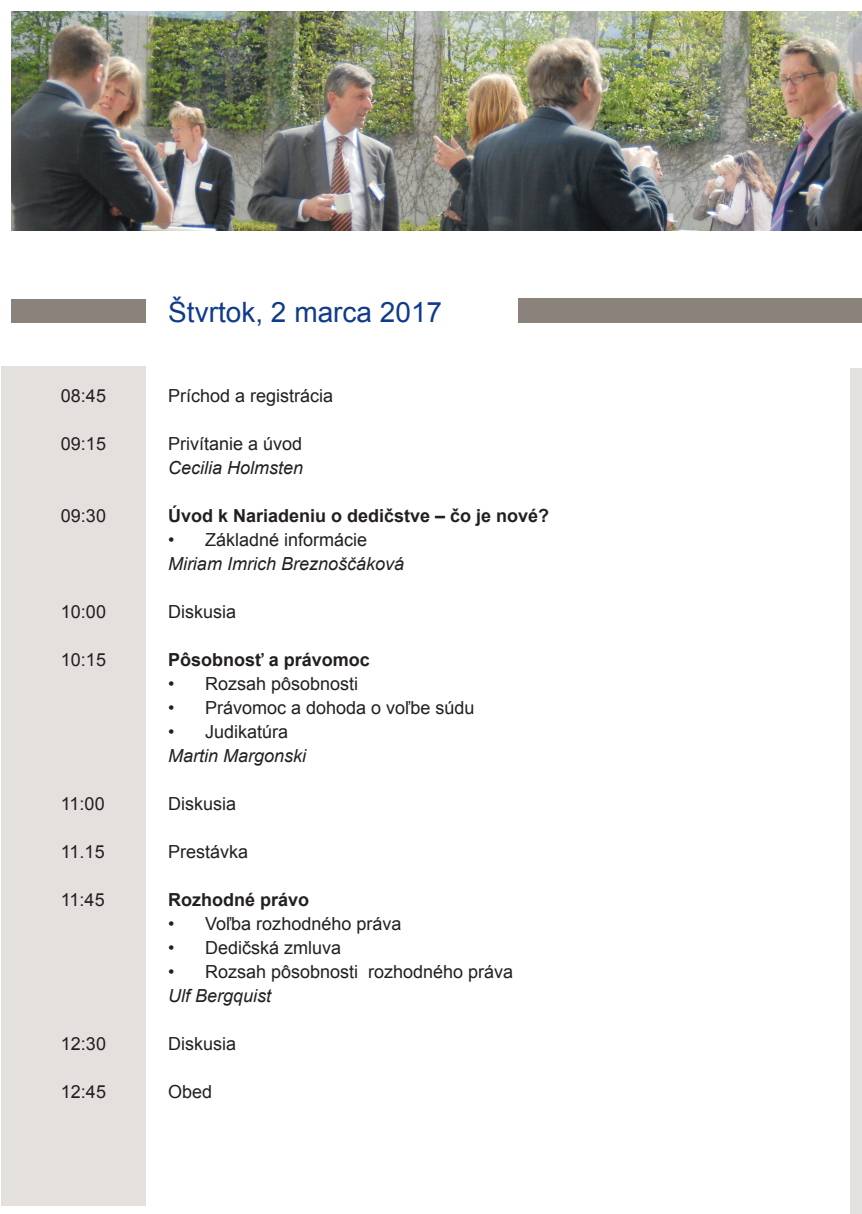
<style>
.page{position:relative;width:862px;height:1214px;background:#fff}
.page>*{position:absolute;margin:0;border:0;box-sizing:border-box;transform-origin:0 0}
.t1{font:28px "Arial";color:#103b8a}
.t2{font:18px "Arial";color:#231f20}
.t3{font:italic 18px "Arial";color:#231f20}
.t4{font:700 18px "Arial";color:#231f20}
</style>
<div class="page">
<img style="left:11px;top:11px;width:851px;height:219px">
<div style="left:519px;top:298px;width:343px;height:25px;background:#8b827b"></div>
<div style="left:11px;top:299px;width:135px;height:23px;background:#8b827b"></div>
<div style="left:1px;top:366px;width:145px;height:839px;background:#e3e0de"></div>
<div style="left:850px;top:369px;width:12px;height:844px;background:#e3e0de"></div>
<h1 class="t1" style="left:168px;top:293px;width:275px">Štvrtok, 2 marca 2017</h1>
<p class="t2" style="left:61px;top:383px;width:47px">08:45</p>
<p class="t2" style="left:168px;top:383px;width:167px">Príchod a registrácia</p>
<p class="t2" style="left:61px;top:431px;width:47px">09:15</p>
<p class="t2" style="left:168px;top:431px;width:136px">Privítanie a úvod</p>
<p class="t3" style="left:168px;top:456px;width:137px">Cecilia Holmsten</p>
<p class="t2" style="left:61px;top:503px;width:47px">09:30</p>
<p class="t4" style="left:168px;top:503px;width:383px">Úvod k Nariadeniu o dedičstve – čo je nové?</p>
<p class="t2" style="left:168px;top:527px;width:201px">• Základné informácie</p>
<p class="t3" style="left:168px;top:552px;width:238px">Miriam Imrich Breznoščáková</p>
<p class="t2" style="left:61px;top:599px;width:47px">10:00</p>
<p class="t2" style="left:168px;top:599px;width:70px">Diskusia</p>
<p class="t2" style="left:61px;top:647px;width:47px">10:15</p>
<p class="t4" style="left:168px;top:647px;width:203px">Pôsobnosť a právomoc</p>
<p class="t2" style="left:168px;top:671px;width:192px">• Rozsah pôsobnosti</p>
<p class="t2" style="left:168px;top:695px;width:308px">• Právomoc a dohoda o voľbe súdu</p>
<p class="t2" style="left:168px;top:719px;width:122px">• J udikatúra</p>
<p class="t3" style="left:168px;top:744px;width:140px">Martin Margonski</p>
<p class="t2" style="left:61px;top:791px;width:45px">11:00</p>
<p class="t2" style="left:168px;top:791px;width:70px">Diskusia</p>
<p class="t2" style="left:61px;top:839px;width:45px">11.15</p>
<p class="t2" style="left:168px;top:839px;width:82px">Prestávka</p>
<p class="t2" style="left:61px;top:887px;width:45px">11:45</p>
<p class="t4" style="left:168px;top:887px;width:143px">Rozhodné právo</p>
<p class="t2" style="left:168px;top:911px;width:235px">• Voľba rozhodného práva</p>
<p class="t2" style="left:168px;top:935px;width:174px">• Dedičská zmluva</p>
<p class="t2" style="left:168px;top:959px;width:347px">• Rozsah pôsobnosti rozhodného práva</p>
<p class="t3" style="left:168px;top:984px;width:105px">Ulf Bergquist</p>
<p class="t2" style="left:61px;top:1031px;width:47px">12:30</p>
<p class="t2" style="left:168px;top:1031px;width:70px">Diskusia</p>
<p class="t2" style="left:61px;top:1079px;width:47px">12:45</p>
<p class="t2" style="left:168px;top:1079px;width:46px">Obed</p>
</div>
